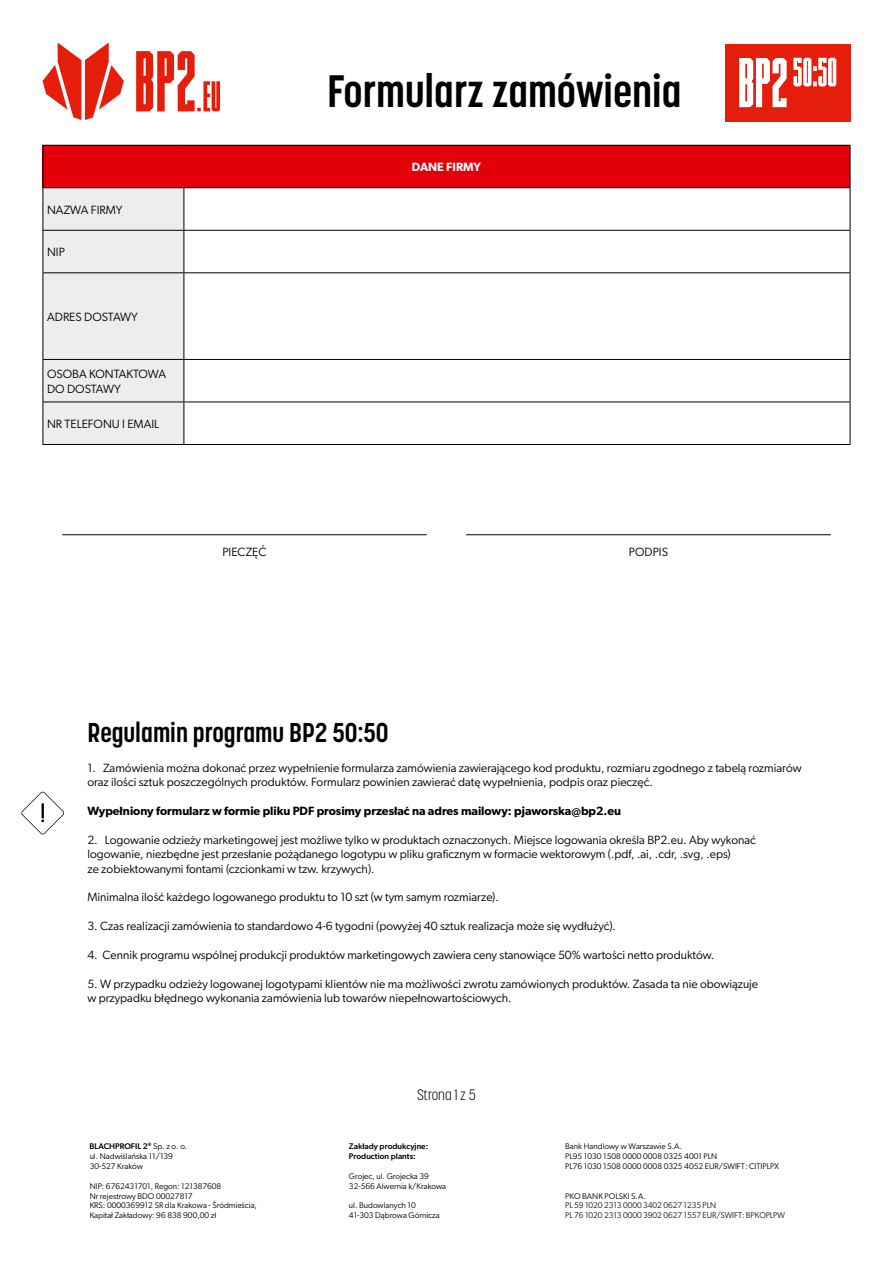
<style>
.page{position:relative;width:893px;height:1263px;background:#fff}
.page>*{position:absolute;margin:0;border:0;box-sizing:border-box;transform-origin:0 0}
.t1{font:700 45px "Korolev Condensed";color:#000}
.t2{font:700 27px "Korolev Condensed";color:#000}
.t3{font:300 15px "Korolev Condensed";color:#000}
.t4{font:12px/14.4px "Gibson";color:#000}
.t5{font:600 12px "Gibson";color:#000}
.t6{font:600 12px "Gibson";color:#fff}
.t7{font:8.4px/9.9px "Gibson";letter-spacing:-.01em;color:#1b1b19}
.t8{font:8.25px/9.9px "Gibson";color:#000}
.t9{font:500 8.25px/9.9px "Gibson";color:#000}
.s1{font-weight:500}
</style>
<div class="page">
<div style="left:725px;top:44px;width:125px;height:77px;background:#e41e0a"></div>
<svg style="left:739px;top:58px;width:48px;height:49px"></svg>
<svg style="left:793px;top:58px;width:43px;height:28px"></svg>
<svg style="left:43px;top:43px;width:177px;height:77px"></svg>
<div style="left:43px;top:145px;width:807px;height:43px;background:#e3000b"></div>
<div style="left:44px;top:188px;width:140px;height:256px;background:#eceded"></div>
<hr style="left:850px;top:146px;width:1px;height:41px;background:#000">
<hr style="left:43px;top:187px;width:141px;height:1px;background:#000">
<hr style="left:184px;top:187px;width:666px;height:1px;background:#000">
<hr style="left:184px;top:188px;width:1px;height:42px;background:#000">
<hr style="left:850px;top:188px;width:1px;height:42px;background:#000">
<hr style="left:43px;top:230px;width:141px;height:1px;background:#000">
<hr style="left:184px;top:230px;width:666px;height:1px;background:#000">
<hr style="left:184px;top:231px;width:1px;height:41px;background:#000">
<hr style="left:850px;top:231px;width:1px;height:41px;background:#000">
<hr style="left:43px;top:272px;width:141px;height:1px;background:#000">
<hr style="left:184px;top:272px;width:666px;height:1px;background:#000">
<hr style="left:184px;top:273px;width:1px;height:86px;background:#000">
<hr style="left:850px;top:273px;width:1px;height:86px;background:#000">
<hr style="left:43px;top:359px;width:141px;height:1px;background:#000">
<hr style="left:184px;top:359px;width:666px;height:1px;background:#000">
<hr style="left:184px;top:360px;width:1px;height:42px;background:#000">
<hr style="left:850px;top:360px;width:1px;height:42px;background:#000">
<hr style="left:43px;top:402px;width:141px;height:1px;background:#000">
<hr style="left:184px;top:402px;width:666px;height:1px;background:#000">
<hr style="left:184px;top:402px;width:1px;height:42px;background:#000">
<hr style="left:850px;top:402px;width:1px;height:42px;background:#000">
<hr style="left:43px;top:444px;width:141px;height:1px;background:#000">
<hr style="left:184px;top:444px;width:666px;height:1px;background:#000">
<hr style="left:43px;top:146px;width:1px;height:41px;background:#000">
<hr style="left:43px;top:188px;width:1px;height:42px;background:#000">
<hr style="left:43px;top:231px;width:1px;height:41px;background:#000">
<hr style="left:43px;top:273px;width:1px;height:86px;background:#000">
<hr style="left:43px;top:360px;width:1px;height:42px;background:#000">
<hr style="left:43px;top:402px;width:1px;height:42px;background:#000">
<hr style="left:43px;top:145px;width:141px;height:1px;background:#000">
<hr style="left:184px;top:145px;width:666px;height:1px;background:#000">
<hr style="left:62px;top:534px;width:365px;height:1px;background:#000">
<hr style="left:466px;top:534px;width:365px;height:1px;background:#000">
<svg style="left:21px;top:792px;width:43px;height:42px"></svg>
<h1 class="t1" style="left:327px;top:65px;width:356px">Formularz zamówienia</h1>
<p class="t4" style="left:47px;top:202px;width:77px">NAZWA FIRMY</p>
<p class="t4" style="left:47px;top:245px;width:19px">NIP</p>
<p class="t4" style="left:47px;top:309px;width:92px">ADRES DOSTAWY</p>
<p class="t4" style="left:47px;top:366px;width:120px;line-height:15px">OSOBA KONTAKTOWA<br>DO DOSTAWY</p>
<p class="t4" style="left:47px;top:416px;width:114px">NR TELEFONU I EMAIL</p>
<p class="t6" style="left:412px;top:160px;width:71px">DANE FIRMY</p>
<p class="t4" style="left:222px;top:544px;width:46px">PIECZĘĆ</p>
<p class="t4" style="left:629px;top:544px;width:41px">PODPIS</p>
<h2 class="t2" style="left:87px;top:717px;width:303px">Regulamin programu BP2 50:50</h2>
<p class="t4" style="left:87px;top:760px;width:716px">1. Zamówienia można dokonać przez wypełnienie formularza zamówienia zawierającego kod produktu, rozmiaru zgodnego z tabelą rozmiarów oraz ilości sztuk poszczególnych produktów. Formularz powinien zawierać datę wypełnienia, podpis oraz pieczęć.</p>
<p class="t5" style="left:87px;top:804px;width:535px">Wypełniony formularz w formie pliku PDF prosimy przesłać na adres mailowy: pjaworska@bp2.eu</p>
<p class="t4" style="left:87px;top:832px;width:670px">2. Logowanie odzieży marketingowej jest możliwe tylko w produktach oznaczonych. Miejsce logowania określa BP2.eu. Aby wykonać logowanie, niezbędne jest przesłanie pożądanego logotypu w pliku graficznym w formacie wektorowym (.pdf, .ai, .cdr, .svg, .eps)<br>ze zobiektowanymi fontami (czcionkami w tzw. krzywych).</p>
<p class="t4" style="left:87px;top:890px;width:413px">Minimalna ilość każdego logowanego produktu to 10 szt (w tym samym rozmiarze).</p>
<p class="t4" style="left:87px;top:919px;width:530px">3. Czas realizacji zamówienia to standardowo 4-6 tygodni (powyżej 40 sztuk realizacja może się wydłużyć).</p>
<p class="t4" style="left:87px;top:947px;width:629px">4. Cennik programu wspólnej produkcji produktów marketingowych zawiera ceny stanowiące 50% wartości netto produktów.</p>
<p class="t4" style="left:87px;top:976px;width:672px">5. W przypadku odzieży logowanej logotypami klientów nie ma możliwości zwrotu zamówionych produktów. Zasada ta nie obowiązuje w przypadku błędnego wykonania zamówienia lub towarów niepełnowartościowych.</p>
<p class="t8" style="left:90px;top:1141px;width:99px"><span class="s1">BLACHPROFIL 2</span><sup>®</sup> Sp. z o. o. ul. Nadwiślańska 11/139<br>30-527 Kraków</p>
<p class="t8" style="left:90px;top:1181px;width:169px">NIP: 6762431701, Regon: 121387608<br>Nr rejestrowy BDO 00027817<br>KRS: 0000369912 SR dla Krakowa - Śródmieścia, Kapitał Zakładowy: 96 838 900,00 zł</p>
<p class="t3" style="left:417px;top:1085px;width:60px">Strona 1 z 5</p>
<p class="t9" style="left:349px;top:1141px;width:81px">Zakłady produkcyjne:<br>Production plants:</p>
<p class="t8" style="left:349px;top:1171px;width:99px">Grojec, ul. Grojecka 39<br>32-566 Alwernia k/Krakowa</p>
<p class="t8" style="left:349px;top:1200px;width:92px">ul. Budowlanych 10<br>41-303 Dąbrowa Górnicza</p>
<p class="t8" style="left:565px;top:1141px;width:215px">Bank Handlowy w Warszawie S.A.<br>PL95 1030 1508 0000 0008 0325 4001 PLN<br>PL76 1030 1508 0000 0008 0325 4052 EUR/SWIFT: CITIPLPX</p>
<p class="t8" style="left:565px;top:1190px;width:82px">PKO BANK POLSKI S.A.</p>
<p class="t7" style="left:565px;top:1200px;width:221px">PL 59 1020 2313 0000 3402 0627 1235 PLN<br>PL 76 1020 2313 0000 3902 0627 1557 EUR/SWIFT: BPKOPLPW</p>
</div>
